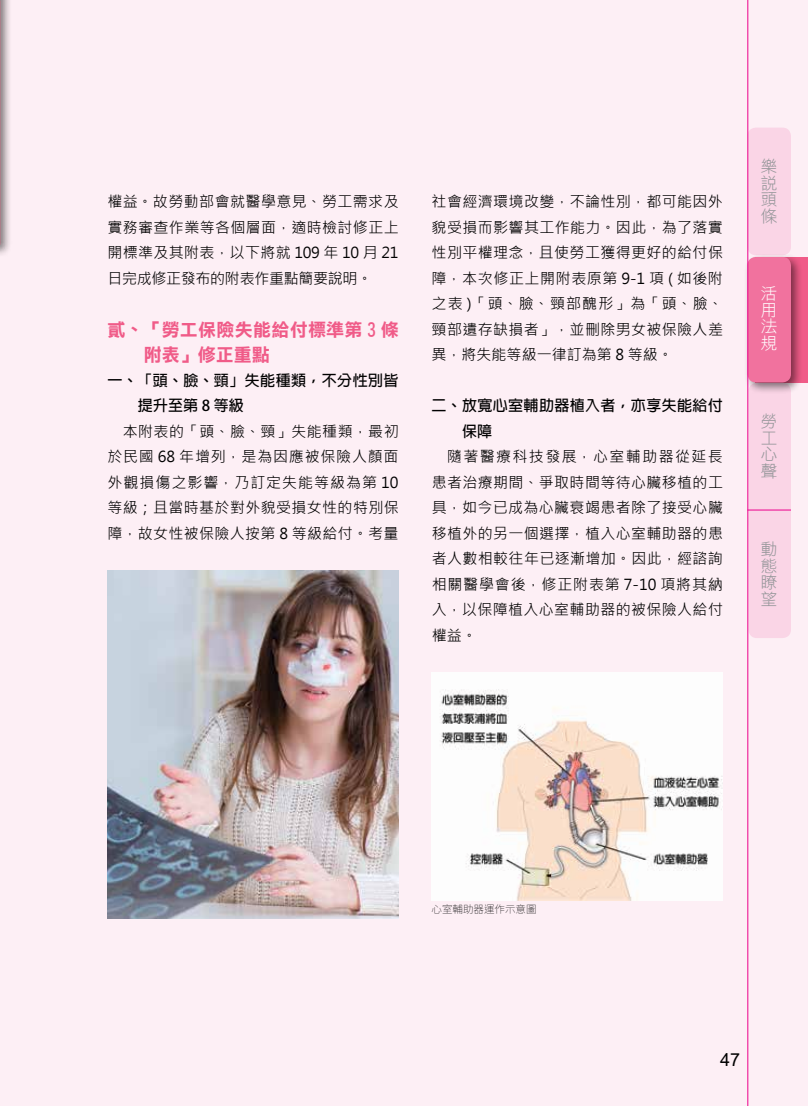
<style>
.page{position:relative;width:808px;height:1106px;background:#fdeff5}
.page>*{position:absolute;margin:0;border:0;box-sizing:border-box;transform-origin:0 0}
.t1{font:18px/25.5px "DF Li Hei Bd WIN BF";letter-spacing:.015em;color:#f05b88}
.t2{font:18px "Arial";color:#000}
.t3{font:16.5px/16.5px "DF Hei Lt HK BF";color:#939598;text-align:justify}
.t4{font:16.5px/16.5px "DF Hei Lt HK BF";color:#fff;text-align:justify}
.t5{font:15px/25.5px "Microsoft Jheng Hei";letter-spacing:.025em;color:#000;text-align:justify}
.t6{font:700 15px/25.5px "Adobe Fan Heiti Std";letter-spacing:.025em;color:#000}
.t7{font:100 10.5px "Noto Sans CJ Ktc";color:#000}
</style>
<div class="page">
<div style="left:756px;top:257px;width:52px;height:125px;background:#f05b88"></div>
<div style="left:748px;top:383px;width:43px;height:149px;background:#fad5e6;border-radius:9px"></div>
<div style="left:748px;top:510px;width:43px;height:128px;background:#fad5e6;border-radius:9px"></div>
<div style="left:747px;top:128px;width:44px;height:127px;background:#fad5e6;border-radius:9px"></div>
<div style="left:743px;top:253px;width:61px;height:142px;background:#000;opacity:.5"></div>
<div style="left:747px;top:257px;width:44px;height:125px;background:#f1729e;border-radius:9px"></div>
<hr style="left:747px;top:510px;width:44px;height:1px;background:#ec008c">
<hr style="left:747px;top:0;width:1px;height:1106px;background:#ec008c">
<img style="left:432px;top:672px;width:291px;height:228px">
<img style="left:107px;top:570px;width:292px;height:348px">
<div style="left:0;top:0;width:12px;height:257px;background:#000;opacity:.5"></div>
<p class="t5" style="left:107px;top:189px;width:293px">權益。故勞動部會就醫學意見、勞工需求及實務審查作業等各個層面，適時檢討修正上開標準及其附表，以下將就 109 年 10 月 21日完成修正發布的附表作重點簡要說明。</p>
<p class="t1" style="left:144px;top:316px;width:256px;text-indent:-37px">貳、「勞工保險失能給付標準第 3 條附表」修正重點</p>
<p class="t6" style="left:138px;top:368px;width:262px;text-indent:-31px">一、「頭、臉、頸」失能種類，不分性別皆提升至第 8 等級</p>
<p class="t5" style="left:107px;top:418px;width:293px;text-indent:15px">本附表的「頭、臉、頸」失能種類，最初於民國 68 年增列，是為因應被保險人顏面外觀損傷之影響，乃訂定失能等級為第 10等級；且當時基於對外貌受損女性的特別保障，故女性被保險人按第 8 等級給付。考量</p>
<p class="t5" style="left:432px;top:189px;width:293px">社會經濟環境改變，不論性別，都可能因外貌受損而影響其工作能力。因此，為了落實性別平權理念，且使勞工獲得更好的給付保障，本次修正上開附表原第 9-1 項 ( 如後附之表 )「頭、臉、頸部醜形」為「頭、臉、頸部遺存缺損者」，並刪除男女被保險人差異，將失能等級一律訂為第 8 等級。</p>
<p class="t6" style="left:462px;top:393px;width:262px;text-indent:-31px">二、放寬心室輔助器植入者，亦享失能給付保障</p>
<p class="t5" style="left:432px;top:444px;width:293px;text-indent:15px">隨著醫療科技發展，心室輔助器從延長患者治療期間、爭取時間等待心臟移植的工具，如今已成為心臟衰竭患者除了接受心臟移植外的另一個選擇，植入心室輔助器的患者人數相較往年已逐漸增加。因此，經諮詢相關醫學會後，修正附表第 7-10 項將其納入，以保障植入心室輔助器的被保險人給付權益。</p>
<p class="t3" style="left:761px;top:158px;width:18px">樂說頭條</p>
<p class="t4" style="left:761px;top:285px;width:17px">活用法規</p>
<p class="t3" style="left:761px;top:413px;width:17px">勞工心聲</p>
<p class="t3" style="left:761px;top:541px;width:18px">動態瞭望</p>
<p class="t7" style="left:432px;top:903px;width:106px">心室輔助器運作示意圖</p>
<p class="t2" style="left:720px;top:1047px;width:22px">47</p>
</div>
